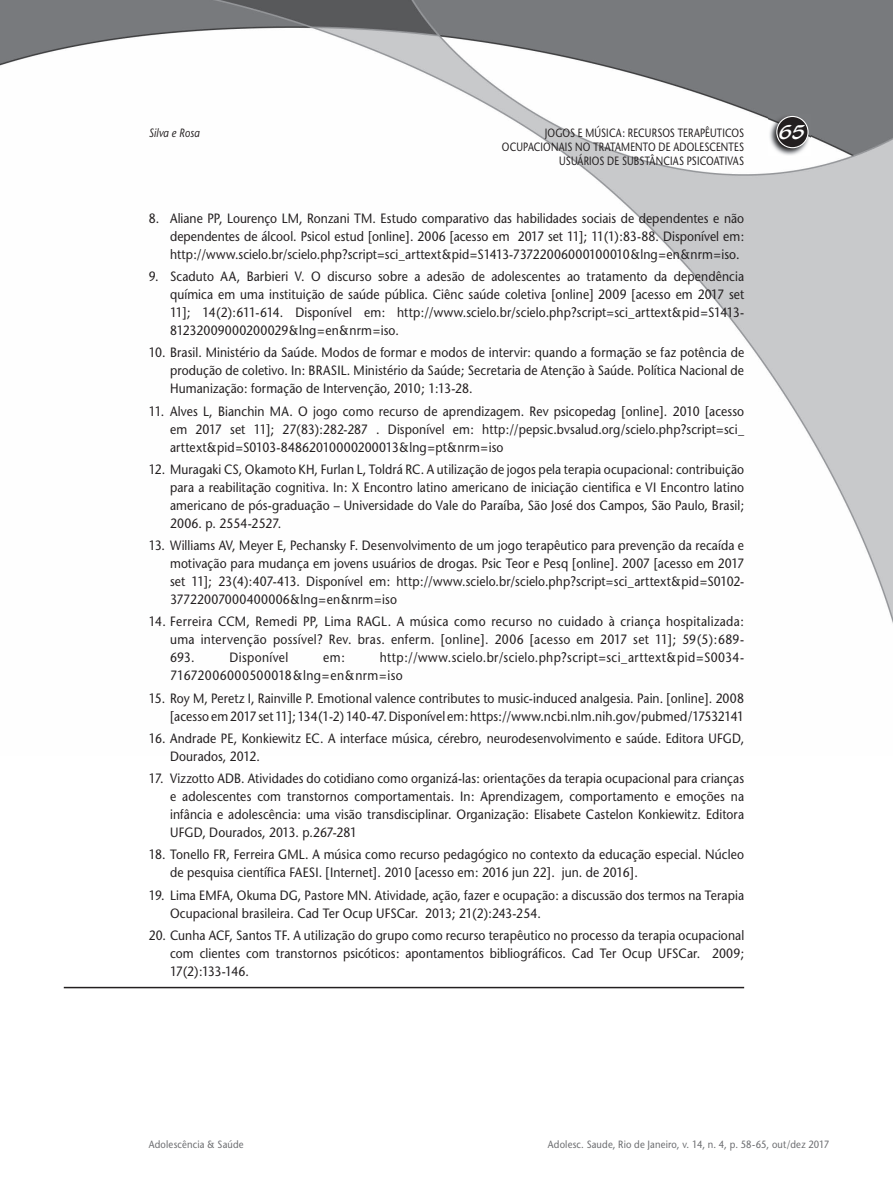
<style>
.page{position:relative;width:893px;height:1191px;background:#fff}
.page>*{position:absolute;margin:0;border:0;box-sizing:border-box;transform-origin:0 0}
.t1{font:21px "Blacklight D";color:#fff}
.t2{font:13.5px/18px "Stone Sans";letter-spacing:.005em;color:#231f20;text-align:justify;scale:.9 1}
.t3{font:13.5px/18px "Stone Sans";letter-spacing:.03em;color:#231f20;scale:.9 1}
.t4{font:12px/14.4px "Stone Sans";letter-spacing:.02em;color:#231f20;text-align:right;scale:.8 1}
.t5{font:italic 12px "Stone Sans";color:#231f20;scale:.85 1}
.t6{font:10.5px "Stone Sans";letter-spacing:.02em;color:#6c6d70;scale:.9 1}
</style>
<div class="page">
<img style="left:0;top:0;width:893px;height:624px">
<img style="left:769px;top:114px;width:41px;height:42px">
<div style="left:777px;top:116px;width:31px;height:32px;background:#231f20;border-radius:50%"></div>
<div style="left:776px;top:116px;width:33px;height:32px;border:1px solid #fff;border-radius:50%"></div>
<hr style="left:64px;top:986px;width:680px;height:2px;background:#231f20">
<p class="t5" style="left:149px;top:125px;width:61px">Silva e Rosa</p>
<p class="t4" style="left:545px;top:125px;width:251px">JOGOS E MÚSICA: RECURSOS TERAPÊUTICOS</p>
<h1 class="t1" style="left:779px;top:119px;width:28px">65</h1>
<p class="t4" style="left:502px;top:140px;width:304px">OCUPACIONAIS NO TRATAMENTO DE ADOLESCENTES<br>USUÁRIOS DE SUBSTÂNCIAS PSICOATIVAS</p>
<p class="t2" style="left:170px;top:209px;width:639px;text-indent:-21px">8. Aliane PP, Lourenço LM, Ronzani TM. Estudo comparativo das habilidades sociais de dependentes e não dependentes de álcool. Psicol estud [online]. 2006 [acesso em 2017 set 11]; 11(1):83-88. Disponível em: http://www.scielo.br/scielo.php?script=sci_arttext&amp;pid=S1413-73722006000100010&amp;lng=en&amp;nrm=iso.</p>
<p class="t2" style="left:170px;top:267px;width:639px;text-indent:-21px">9. Scaduto AA, Barbieri V. O discurso sobre a adesão de adolescentes ao tratamento da dependência química em uma instituição de saúde pública. Ciênc saúde coletiva [online] 2009 [acesso em 2017 set 11]; 14(2):611-614. Disponível em: http://www.scielo.br/scielo.php?script=sci_arttext&amp;pid=S1413- 81232009000200029&amp;lng=en&amp;nrm=iso.</p>
<p class="t2" style="left:170px;top:344px;width:639px;text-indent:-21px">10. Brasil. Ministério da Saúde. Modos de formar e modos de intervir: quando a formação se faz potência de produção de coletivo. In: BRASIL. Ministério da Saúde; Secretaria de Atenção à Saúde. Política Nacional de Humanização: formação de Intervenção, 2010; 1:13-28.</p>
<p class="t2" style="left:170px;top:402px;width:639px;text-indent:-21px">11. Alves L, Bianchin MA. O jogo como recurso de aprendizagem. Rev psicopedag [online]. 2010 [acesso em 2017 set 11]; 27(83):282-287 . Disponível em: http://pepsic.bvsalud.org/scielo.php?script=sci_ arttext&amp;pid=S0103-84862010000200013&amp;lng=pt&amp;nrm=iso</p>
<p class="t2" style="left:170px;top:460px;width:639px;text-indent:-21px">12. Muragaki CS, Okamoto KH, Furlan L, Toldrá RC. A utilização de jogos pela terapia ocupacional: contribuição para a reabilitação cognitiva. In: X Encontro latino americano de iniciação cientifica e VI Encontro latino americano de pós-graduação – Universidade do Vale do Paraíba, São José dos Campos, São Paulo, Brasil; 2006. p. 2554-2527.</p>
<p class="t2" style="left:170px;top:536px;width:639px;text-indent:-21px">13. Williams AV, Meyer E, Pechansky F. Desenvolvimento de um jogo terapêutico para prevenção da recaída e motivação para mudança em jovens usuários de drogas. Psic Teor e Pesq [online]. 2007 [acesso em 2017 set 11]; 23(4):407-413. Disponível em: http://www.scielo.br/scielo.php?script=sci_arttext&amp;pid=S0102- 37722007000400006&amp;lng=en&amp;nrm=iso</p>
<p class="t2" style="left:170px;top:612px;width:639px;text-indent:-21px">14. Ferreira CCM, Remedi PP, Lima RAGL. A música como recurso no cuidado à criança hospitalizada: uma intervenção possível? Rev. bras. enferm. [online]. 2006 [acesso em 2017 set 11]; 59(5):689- 693.</p>
<p class="t3" style="left:230px;top:648px;width:67px">Disponível</p>
<p class="t2" style="left:323px;top:648px;width:25px">em:</p>
<p class="t3" style="left:170px;top:648px;width:639px;text-indent:210px">http://www.scielo.br/scielo.php?script=sci_arttext&amp;pid=S0034-<br>71672006000500018&amp;lng=en&amp;nrm=iso</p>
<p class="t2" style="left:149px;top:689px;width:663px;text-align:right">15. Roy M, Peretz I, Rainville P. Emotional valence contributes to music-induced analgesia. Pain. [online]. 2008 [acesso em 2017 set 11]; 134(1-2) 140-47. Disponível em: https://www.ncbi.nlm.nih.gov/pubmed/17532141</p>
<p class="t2" style="left:170px;top:729px;width:639px;text-indent:-21px">16. Andrade PE, Konkiewitz EC. A interface música, cérebro, neurodesenvolvimento e saúde. Editora UFGD,<br>Dourados, 2012.</p>
<p class="t2" style="left:170px;top:769px;width:639px;text-indent:-21px">17. Vizzotto ADB. Atividades do cotidiano como organizá-las: orientações da terapia ocupacional para crianças e adolescentes com transtornos comportamentais. In: Aprendizagem, comportamento e emoções na infância e adolescência: uma visão transdisciplinar. Organização: Elisabete Castelon Konkiewitz. Editora UFGD, Dourados, 2013. p.267-281</p>
<p class="t2" style="left:170px;top:845px;width:639px;text-indent:-21px">18. Tonello FR, Ferreira GML. A música como recurso pedagógico no contexto da educação especial. Núcleo de pesquisa científica FAESI. [Internet]. 2010 [acesso em: 2016 jun 22]. jun. de 2016].</p>
<p class="t2" style="left:170px;top:886px;width:639px;text-indent:-21px">19. Lima EMFA, Okuma DG, Pastore MN. Atividade, ação, fazer e ocupação: a discussão dos termos na Terapia<br>Ocupacional brasileira. Cad Ter Ocup UFSCar. 2013; 21(2):243-254.</p>
<p class="t2" style="left:170px;top:926px;width:639px;text-indent:-21px">20. Cunha ACF, Santos TF. A utilização do grupo como recurso terapêutico no processo da terapia ocupacional com clientes com transtornos psicóticos: apontamentos bibliográficos. Cad Ter Ocup UFSCar. 2009; 17(2):133-146.</p>
<p class="t6" style="left:149px;top:1137px;width:107px">Adolescência &amp; Saúde</p>
<p class="t6" style="left:548px;top:1137px;width:314px">Adolesc. Saude, Rio de Janeiro, v. 14, n. 4, p. 58-65, out/dez 2017</p>
</div>
